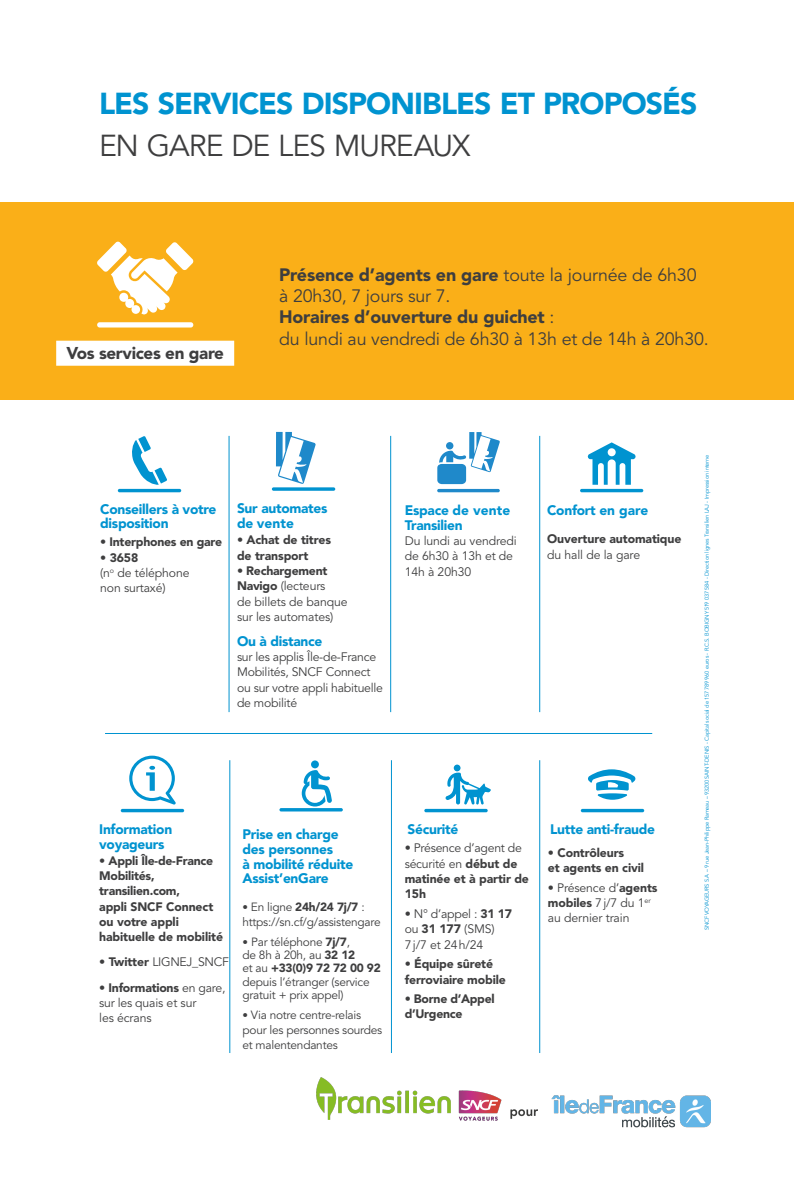
<style>
.page{position:relative;width:794px;height:1191px;background:#fff}
.page>*{position:absolute;margin:0;border:0;box-sizing:border-box;transform-origin:0 0}
.t1{font:900 30.1px "Avenir LT Std";letter-spacing:-.03em;color:#0093d0}
.t2{font:30.1px "Avenir LT Std";letter-spacing:-.035em;color:#3e3e3f}
.t3{font:17.85px/21.4px "Avenir LT Std";letter-spacing:-.01em;color:#3e3e3f}
.texte_sur_vert{font:900 17.01px "Avenir LT Std";letter-spacing:-.02em;color:#3e3e3f}
.texte_sur_vert-2{font:900 13.79px/14.8px "Avenir LT Std";letter-spacing:-.02em;color:#0093d0}
.texte_sur_vert-3{font:900 13.72px "Avenir LT Std";letter-spacing:-.02em;color:#0093d0}
.texte_sur_vert-4{font:12.25px/15.3px "Avenir LT Std";letter-spacing:-.01em;color:#3e3e3f}
.texte_sur_vert-5{font:900 12.25px/15.3px "Avenir LT Std";letter-spacing:-.01em;color:#3e3e3f}
.t4{font:11.9px/13.3px "Avenir LT Std";letter-spacing:-.02em;color:#3e3e3f}
.t5{font:900 11.9px "Avenir LT Std";letter-spacing:-.02em;color:#3e3e3f}
.t6{font:5.67px "Avenir LT Std";letter-spacing:-.025em;color:#0093d0}
.s1{font-weight:900}
.s2{font-weight:400}
.s3{font-size:11.2px}
.s4{font-weight:900;font-size:11.2px}
</style>
<div class="page">
<svg style="left:437px;top:432px;width:63px;height:60px"></svg>
<div style="left:0;top:201px;width:794px;height:198px;background:#faaf18"></div>
<div style="left:56px;top:341px;width:178px;height:25px;background:#fff"></div>
<div style="left:97px;top:322px;width:96px;height:5px;background:#fff;border-radius:3px"></div>
<svg style="left:97px;top:241px;width:97px;height:73px"></svg>
<svg style="left:129px;top:755px;width:47px;height:49px"></svg>
<hr style="left:121px;top:809px;width:63px;height:3px;background:#0093d0;border-radius:2px">
<hr style="left:424px;top:809px;width:64px;height:3px;background:#0093d0;border-radius:2px">
<div style="left:454px;top:764px;width:6px;height:7px;background:#0093d0;border-radius:50%"></div>
<svg style="left:445px;top:772px;width:46px;height:32px"></svg>
<svg style="left:588px;top:769px;width:47px;height:30px"></svg>
<hr style="left:229px;top:760px;width:1px;height:293px;background:#0093d0">
<hr style="left:391px;top:760px;width:1px;height:293px;background:#0093d0">
<hr style="left:539px;top:760px;width:1px;height:293px;background:#0093d0">
<hr style="left:229px;top:436px;width:1px;height:276px;background:#0093d0">
<hr style="left:390px;top:436px;width:1px;height:276px;background:#0093d0">
<hr style="left:539px;top:436px;width:1px;height:276px;background:#0093d0">
<svg style="left:132px;top:436px;width:35px;height:49px"></svg>
<hr style="left:118px;top:489px;width:63px;height:3px;background:#0093d0;border-radius:2px">
<hr style="left:580px;top:489px;width:63px;height:3px;background:#0093d0;border-radius:2px">
<svg style="left:587px;top:442px;width:49px;height:43px"></svg>
<svg style="left:272px;top:487px;width:63px;height:4px"></svg>
<hr style="left:105px;top:733px;width:547px;height:1px;background:#0093d0">
<svg style="left:276px;top:432px;width:40px;height:52px"></svg>
<hr style="left:581px;top:809px;width:63px;height:3px;background:#0093d0;border-radius:2px">
<div style="left:311px;top:760px;width:8px;height:8px;background:#0093d0;border-radius:50%"></div>
<svg style="left:302px;top:770px;width:30px;height:36px"></svg>
<hr style="left:279px;top:808px;width:64px;height:3px;background:#0093d0;border-radius:2px">
<img style="left:317px;top:1077px;width:393px;height:51px">
<p class="t1" style="left:99px;top:86px;width:599px">LES SERVICES DISPONIBLES ET PROPOSÉS</p>
<p class="t2" style="left:99px;top:128px;width:373px">EN GARE DE LES MUREAUX</p>
<p class="texte_sur_vert" style="left:66px;top:343px;width:159px">Vos services en gare</p>
<p class="t3" style="left:279px;top:264px;width:431px"><span class="s1">Présence d’agents en gare</span> toute la journée de 6h30 à 20h30, 7 jours sur 7.<br><span class="s1">Horaires d’ouverture du guichet</span> :<br>du lundi au vendredi de 6h30 à 13h et de 14h à 20h30.</p>
<p class="texte_sur_vert-3" style="left:237px;top:500px;width:92px">Sur automates</p>
<p class="texte_sur_vert-3" style="left:237px;top:514px;width:58px">de vente</p>
<p class="texte_sur_vert-2" style="left:100px;top:501px;width:118px">Conseillers à votre disposition</p>
<p class="texte_sur_vert-3" style="left:405px;top:502px;width:107px">Espace de vente</p>
<p class="texte_sur_vert-3" style="left:405px;top:516px;width:59px">Transilien</p>
<p class="texte_sur_vert-4" style="left:405px;top:533px;width:114px">Du lundi au vendredi de 6h30 à 13h et de<br>14h à 20h30</p>
<p class="texte_sur_vert-5" style="left:237px;top:532px;width:95px">• Achat de titres de transport</p>
<p class="texte_sur_vert-4" style="left:237px;top:563px;width:112px"><span class="s1">• Rechargement<br>Navigo</span> (lecteurs<br>de billets de banque sur les automates)</p>
<p class="texte_sur_vert-3" style="left:237px;top:632px;width:87px">Ou à distance</p>
<p class="texte_sur_vert-4" style="left:237px;top:649px;width:147px">sur les applis Île-de-France<br>Mobilités, SNCF Connect ou sur votre appli habituelle de mobilité</p>
<p class="texte_sur_vert-5" style="left:100px;top:534px;width:123px">• Interphones en gare</p>
<p class="texte_sur_vert-5" style="left:100px;top:549px;width:40px">• 3658</p>
<p class="texte_sur_vert-4" style="left:100px;top:565px;width:91px">(n<sup>o</sup> de téléphone non surtaxé)</p>
<p class="texte_sur_vert-3" style="left:547px;top:502px;width:103px">Confort en gare</p>
<p class="texte_sur_vert-5" style="left:547px;top:531px;width:136px">Ouverture automatique <span class="s2">du hall de la gare</span></p>
<p class="texte_sur_vert-3" style="left:99px;top:821px;width:74px">Information</p>
<p class="texte_sur_vert-3" style="left:99px;top:836px;width:67px">voyageurs</p>
<p class="texte_sur_vert-5" style="left:99px;top:852px;width:125px">• Appli Île-de-France<br>Mobilités, transilien.com,<br>appli SNCF Connect ou votre appli habituelle de mobilité</p>
<p class="texte_sur_vert-4" style="left:99px;top:955px;width:131px"><span class="s1">• Twitter</span> LIGNEJ_SNCF</p>
<p class="texte_sur_vert-4" style="left:99px;top:980px;width:128px"><span class="s1">• Informations</span> en gare, sur les quais et sur<br>les écrans</p>
<p class="texte_sur_vert-3" style="left:242px;top:826px;width:98px">Prise en charge</p>
<p class="texte_sur_vert-3" style="left:242px;top:840px;width:92px">des personnes</p>
<p class="texte_sur_vert-3" style="left:242px;top:855px;width:112px">à mobilité réduite</p>
<p class="texte_sur_vert-3" style="left:242px;top:870px;width:88px">Assist’enGare</p>
<p class="t5" style="left:242px;top:899px;width:124px"><span class="s3">•</span> <span class="s2">En ligne</span> 24h/24 7j/7 <span class="s2">:</span></p>
<p class="t4" style="left:242px;top:915px;width:140px">https://sn.cf/g/assistengare</p>
<p class="t4" style="left:242px;top:935px;width:109px"><span class="s4">•</span> Par téléphone <span class="s1">7j/7</span>,</p>
<p class="t4" style="left:242px;top:948px;width:114px">de 8h à 20h, au <span class="s1">32 12</span></p>
<p class="t4" style="left:242px;top:962px;width:140px">et au <span class="s1">+33(0)9 72 72 00 92 </span>depuis l’étranger (service gratuit + prix appel)</p>
<p class="t4" style="left:242px;top:1007px;width:141px;line-height:15.3px"><span class="s4">•</span> Via notre centre-relais pour les personnes sourdes et malentendantes</p>
<p class="texte_sur_vert-3" style="left:407px;top:821px;width:52px">Sécurité</p>
<p class="texte_sur_vert-3" style="left:550px;top:821px;width:106px">Lutte anti-fraude</p>
<p class="texte_sur_vert-4" style="left:405px;top:840px;width:126px">• Présence d’agent de sécurité en <span class="s1">début de matinée et à partir de<br>15h</span></p>
<p class="texte_sur_vert-4" style="left:405px;top:906px;width:109px">• N° d’appel : <span class="s1">31 17 </span>ou <span class="s1">31 177</span> (SMS)<br>7j/7 et 24h/24</p>
<p class="texte_sur_vert-5" style="left:405px;top:956px;width:103px"><span class="s2">•</span> Équipe sûreté ferroviaire mobile</p>
<p class="texte_sur_vert-5" style="left:405px;top:991px;width:91px">• Borne d’Appel</p>
<p class="texte_sur_vert-5" style="left:405px;top:1006px;width:59px">d’Urgence</p>
<p class="texte_sur_vert-5" style="left:548px;top:845px;width:98px">• Contrôleurs<br>et agents en civil</p>
<p class="texte_sur_vert-4" style="left:548px;top:880px;width:111px">• Présence d’<span class="s1">agents mobiles</span> 7j/7 du 1<sup>er </sup>au dernier train</p>
<p class="t6" style="left:703px;top:930px;width:477px;rotate:-90deg">SNCF VOYAGEURS S.A – 9 rue Jean-Philippe Rameau – 93200 SAINT-DENIS - Capital social de 157 789 960 euros - R.C.S. BOBIGNY 519 037 584 - Direction lignes Transilien LAJ - Impression interne</p>
</div>
